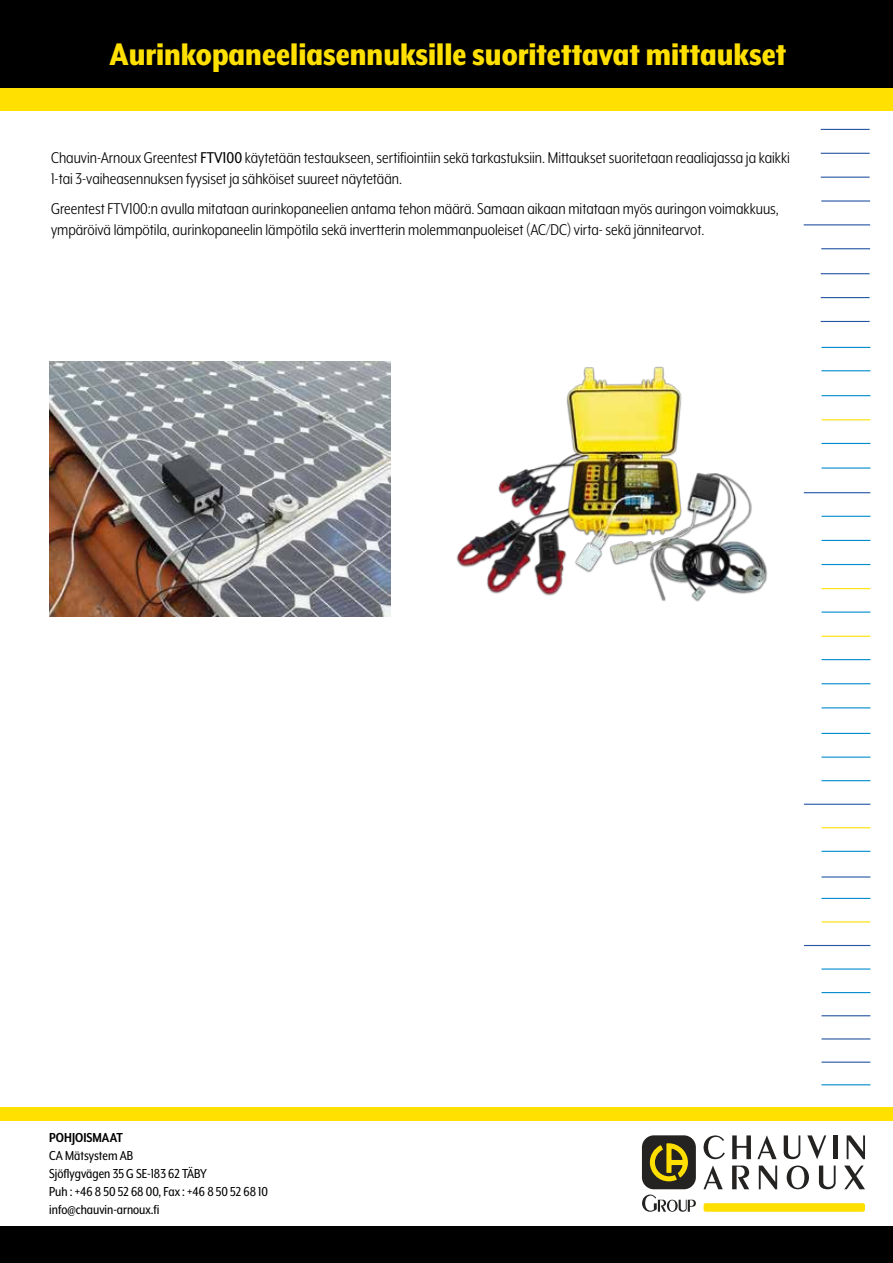
<style>
.page{position:relative;width:893px;height:1263px;background:#fff}
.page>*{position:absolute;margin:0;border:0;box-sizing:border-box;transform-origin:0 0}
.t1{font:800 36px "Mr Eaves XL Mod Nar OT";color:#ffe000}
.t2{font:18px/21px "Mr Eaves XL Mod Nar OT";color:#000}
.t3{font:15px/18px "Mr Eaves XL Mod Nar OT";color:#000}
.t4{font:700 15px "Mr Eaves XL Mod Nar OT";color:#000}
.s1{font-style:inherit}
</style>
<div class="page">
<div style="left:0;top:87px;width:893px;height:23px;background:#ffe000"></div>
<div style="left:0;top:1107px;width:893px;height:13px;background:#ffe000"></div>
<div style="left:0;top:0;width:893px;height:87px;background:#000"></div>
<div style="left:0;top:1227px;width:893px;height:36px;background:#000"></div>
<div style="left:642px;top:1135px;width:54px;height:54px;background:#242322;border-radius:12px"></div>
<svg style="left:650px;top:1143px;width:38px;height:38px"></svg>
<svg style="left:704px;top:1135px;width:21px;height:24px"></svg>
<svg style="left:732px;top:1135px;width:19px;height:24px"></svg>
<svg style="left:757px;top:1135px;width:20px;height:24px"></svg>
<svg style="left:784px;top:1135px;width:16px;height:24px"></svg>
<svg style="left:807px;top:1135px;width:19px;height:24px"></svg>
<div style="left:833px;top:1135px;width:5px;height:24px;background:#242322"></div>
<svg style="left:847px;top:1135px;width:18px;height:24px"></svg>
<svg style="left:703px;top:1165px;width:20px;height:24px"></svg>
<svg style="left:732px;top:1165px;width:17px;height:24px"></svg>
<svg style="left:759px;top:1165px;width:18px;height:24px"></svg>
<svg style="left:787px;top:1165px;width:22px;height:24px"></svg>
<svg style="left:819px;top:1165px;width:17px;height:24px"></svg>
<svg style="left:844px;top:1165px;width:21px;height:24px"></svg>
<svg style="left:642px;top:1194px;width:54px;height:18px"></svg>
<div style="left:704px;top:1203px;width:161px;height:9px;background:#ffdf00;border-radius:2px"></div>
<hr style="left:821px;top:443px;width:49px;height:1px;background:#008bce">
<hr style="left:821px;top:467px;width:49px;height:2px;background:#008bce">
<hr style="left:821px;top:968px;width:49px;height:1px;background:#008bce">
<hr style="left:821px;top:516px;width:49px;height:1px;background:#008bce">
<hr style="left:821px;top:540px;width:49px;height:1px;background:#008bce">
<hr style="left:821px;top:564px;width:49px;height:1px;background:#008bce">
<hr style="left:821px;top:588px;width:49px;height:1px;background:#ffe000">
<hr style="left:821px;top:611px;width:49px;height:2px;background:#008bce">
<hr style="left:821px;top:636px;width:49px;height:1px;background:#ffe000">
<hr style="left:821px;top:659px;width:49px;height:1px;background:#008bce">
<hr style="left:821px;top:683px;width:49px;height:1px;background:#008bce">
<hr style="left:821px;top:707px;width:49px;height:1px;background:#008bce">
<hr style="left:821px;top:419px;width:49px;height:1px;background:#ffe000">
<hr style="left:821px;top:733px;width:49px;height:1px;background:#008bce">
<hr style="left:821px;top:756px;width:49px;height:2px;background:#008bce">
<hr style="left:821px;top:780px;width:49px;height:1px;background:#008bce">
<hr style="left:821px;top:395px;width:49px;height:1px;background:#008bce">
<hr style="left:821px;top:200px;width:49px;height:2px;background:#2555a3">
<hr style="left:821px;top:129px;width:49px;height:1px;background:#2555a3">
<hr style="left:821px;top:273px;width:49px;height:1px;background:#2555a3">
<hr style="left:804px;top:224px;width:66px;height:1px;background:#2555a3">
<hr style="left:821px;top:153px;width:49px;height:1px;background:#2555a3">
<hr style="left:821px;top:297px;width:49px;height:1px;background:#2555a3">
<hr style="left:821px;top:248px;width:49px;height:1px;background:#2555a3">
<hr style="left:821px;top:177px;width:49px;height:1px;background:#2555a3">
<hr style="left:821px;top:321px;width:49px;height:1px;background:#2555a3">
<hr style="left:821px;top:370px;width:49px;height:1px;background:#008bce">
<hr style="left:821px;top:347px;width:49px;height:1px;background:#008bce">
<hr style="left:804px;top:804px;width:66px;height:1px;background:#2555a3">
<hr style="left:821px;top:827px;width:49px;height:1px;background:#ffe000">
<hr style="left:821px;top:851px;width:49px;height:1px;background:#008bce">
<hr style="left:821px;top:898px;width:49px;height:1px;background:#008bce">
<hr style="left:821px;top:921px;width:49px;height:1px;background:#ffe000">
<hr style="left:804px;top:945px;width:66px;height:1px;background:#2555a3">
<hr style="left:804px;top:492px;width:66px;height:1px;background:#2555a3">
<hr style="left:821px;top:992px;width:49px;height:1px;background:#008bce">
<hr style="left:821px;top:876px;width:49px;height:1px;background:#2555a3">
<hr style="left:821px;top:1015px;width:49px;height:1px;background:#2555a3">
<hr style="left:821px;top:1038px;width:49px;height:1px;background:#2555a3">
<hr style="left:821px;top:1061px;width:49px;height:2px;background:#2555a3">
<hr style="left:821px;top:1084px;width:49px;height:1px;background:#008bce">
<img style="left:50px;top:361px;width:340px;height:256px">
<img style="left:456px;top:366px;width:312px;height:236px">
<h1 class="t1" style="left:110px;top:36px;width:678px">Aurinkopaneeliasennuksille suoritettavat mittaukset</h1>
<p class="t2" style="left:51px;top:147px;width:740px">Chauvin-Arnoux Greentest <span class="s1">FTV100</span> käytetään testaukseen, sertifiointiin sekä tarkastuksiin. Mittaukset suoritetaan reaaliajassa ja kaikki<br>1-tai 3-vaiheasennuksen fyysiset ja sähköiset suureet näytetään.</p>
<p class="t2" style="left:51px;top:198px;width:729px">Greentest FTV100:n avulla mitataan aurinkopaneelien antama tehon määrä. Samaan aikaan mitataan myös auringon voimakkuus, ympäröivä lämpötila, aurinkopaneelin lämpötila sekä invertterin molemmanpuoleiset (AC/DC) virta- sekä jännitearvot.</p>
<p class="t4" style="left:49px;top:1130px;width:75px">POHJOISMAAT</p>
<p class="t3" style="left:49px;top:1146px;width:220px">CA Mätsystem AB<br>Sjöflygvägen 35 G SE-183 62 TÄBY<br>Puh : +46 8 50 52 68 00, Fax : +46 8 50 52 68 10 info@chauvin-arnoux.fi</p>
</div>
